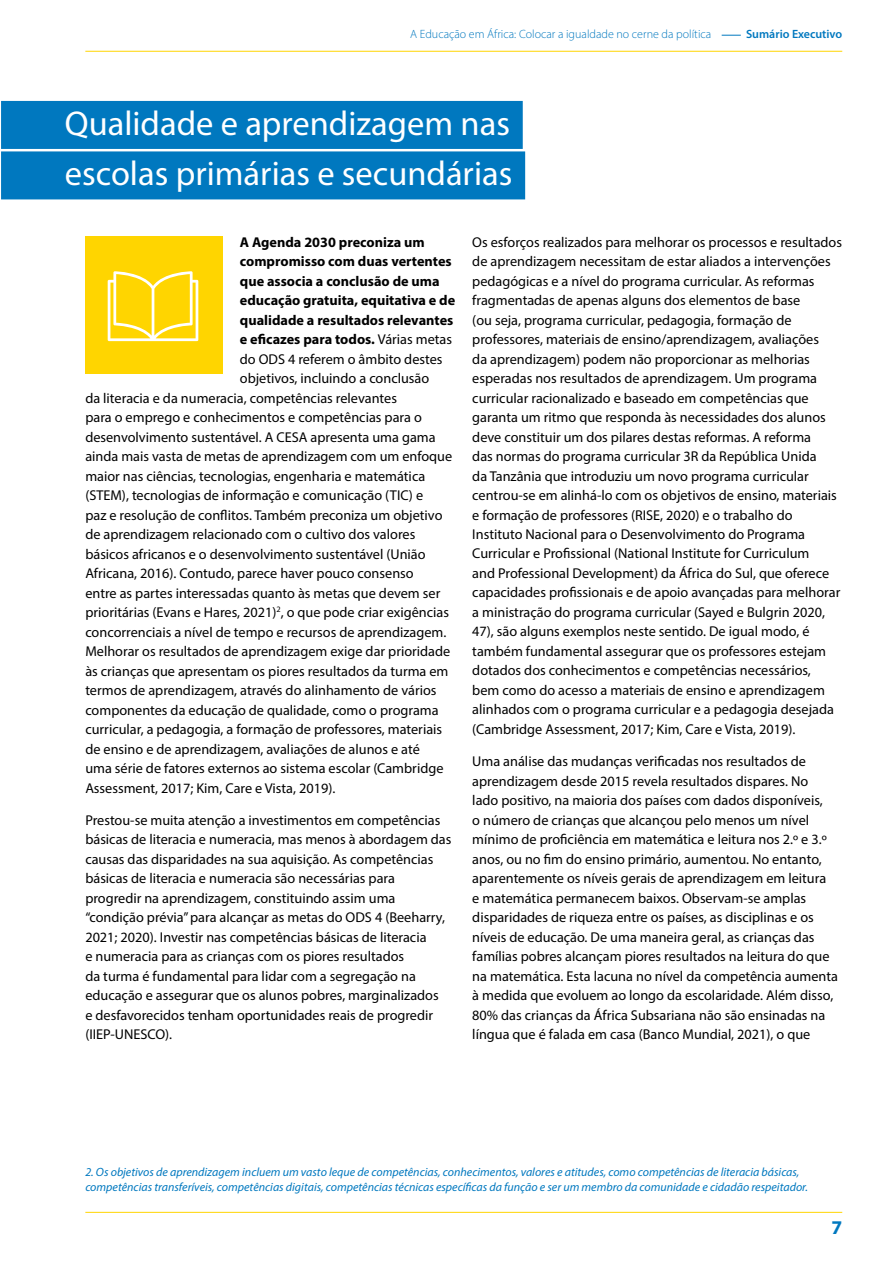
<style>
.page{position:relative;width:893px;height:1263px;background:#fff}
.page>*{position:absolute;margin:0;border:0;box-sizing:border-box;transform-origin:0 0}
.t1{font:34.5px/50.6px "Myriad Pro";color:#fff}
.t2{font:700 19.5px "Myriad Pro";color:#0078bf}
.t3{font:14.25px/19.5px "Myriad Pro";color:#000}
.t4{font:700 14.25px "Myriad Pro";color:#000}
.t5{font:italic 12px/14.4px "Myriad Pro";color:#0078bf}
.t6{font:300 12px "Myriad Pro";color:#0078bf}
.t7{font:600 12px "Myriad Pro";color:#0078bf}
.s1{font-weight:400}
</style>
<div class="page">
<hr style="left:85px;top:1212px;width:757px;height:1px;background:#ffd500">
<svg style="left:722px;top:35px;width:19px;height:1px"></svg>
<hr style="left:85px;top:51px;width:757px;height:1px;background:#ffd500">
<div style="left:1px;top:101px;width:522px;height:48px;background:#0078bf"></div>
<div style="left:1px;top:151px;width:524px;height:48px;background:#0078bf"></div>
<div style="left:85px;top:236px;width:138px;height:138px;background:#ffd500"></div>
<svg style="left:108px;top:271px;width:90px;height:70px"></svg>
<p class="t6" style="left:410px;top:27px;width:303px">A Educação em África: Colocar a igualdade no cerne da política</p>
<p class="t7" style="left:746px;top:27px;width:98px">Sumário Executivo</p>
<h1 class="t1" style="left:65px;top:98px;width:449px">Qualidade e aprendizagem nas escolas primárias e secundárias</h1>
<p class="t4" style="left:240px;top:233px;width:186px">A Agenda 2030 preconiza um</p>
<p class="t4" style="left:240px;top:252px;width:213px">compromisso com duas vertentes</p>
<p class="t4" style="left:240px;top:272px;width:201px">que associa a conclusão de uma</p>
<p class="t4" style="left:240px;top:291px;width:217px">educação gratuita, equitativa e de</p>
<p class="t4" style="left:240px;top:311px;width:215px">qualidade a resultados relevantes</p>
<p class="t4" style="left:240px;top:330px;width:214px">e eficazes para todos. <span class="s1">Várias metas</span></p>
<p class="t3" style="left:240px;top:349px;width:204px">do ODS 4 referem o âmbito destes</p>
<p class="t3" style="left:240px;top:368px;width:191px">objetivos, incluindo a conclusão</p>
<p class="t3" style="left:85px;top:388px;width:313px">da literacia e da numeracia, competências relevantes</p>
<p class="t3" style="left:85px;top:407px;width:338px">para o emprego e conhecimentos e competências para o</p>
<p class="t3" style="left:85px;top:427px;width:352px">desenvolvimento sustentável. A CESA apresenta uma gama</p>
<p class="t3" style="left:85px;top:446px;width:368px">ainda mais vasta de metas de aprendizagem com um enfoque</p>
<p class="t3" style="left:85px;top:466px;width:341px">maior nas ciências, tecnologias, engenharia e matemática</p>
<p class="t3" style="left:85px;top:485px;width:339px">(STEM), tecnologias de informação e comunicação (TIC) e</p>
<p class="t3" style="left:85px;top:505px;width:359px">paz e resolução de conflitos. Também preconiza um objetivo</p>
<p class="t3" style="left:85px;top:524px;width:331px">de aprendizagem relacionado com o cultivo dos valores</p>
<p class="t3" style="left:85px;top:544px;width:342px">básicos africanos e o desenvolvimento sustentável (União</p>
<p class="t3" style="left:85px;top:563px;width:330px">Africana, 2016). Contudo, parece haver pouco consenso</p>
<p class="t3" style="left:85px;top:583px;width:356px">entre as partes interessadas quanto às metas que devem ser</p>
<p class="t3" style="left:85px;top:602px;width:365px">prioritárias (Evans e Hares, 2021)<sup>2</sup>, o que pode criar exigências</p>
<p class="t3" style="left:85px;top:622px;width:363px">concorrenciais a nível de tempo e recursos de aprendizagem.</p>
<p class="t3" style="left:85px;top:641px;width:366px">Melhorar os resultados de aprendizagem exige dar prioridade</p>
<p class="t3" style="left:85px;top:661px;width:365px">às crianças que apresentam os piores resultados da turma em</p>
<p class="t3" style="left:85px;top:680px;width:353px">termos de aprendizagem, através do alinhamento de vários</p>
<p class="t3" style="left:85px;top:700px;width:355px">componentes da educação de qualidade, como o programa</p>
<p class="t3" style="left:85px;top:719px;width:358px">curricular, a pedagogia, a formação de professores, materiais</p>
<p class="t3" style="left:85px;top:739px;width:336px">de ensino e de aprendizagem, avaliações de alunos e até</p>
<p class="t3" style="left:85px;top:758px;width:360px">uma série de fatores externos ao sistema escolar (Cambridge</p>
<p class="t3" style="left:85px;top:778px;width:251px">Assessment, 2017; Kim, Care e Vista, 2019).</p>
<p class="t3" style="left:85px;top:810px;width:368px">Prestou-se muita atenção a investimentos em competências básicas de literacia e numeracia, mas menos à abordagem das causas das disparidades na sua aquisição. As competências básicas de literacia e numeracia são necessárias para progredir na aprendizagem, constituindo assim uma “condição prévia” para alcançar as metas do ODS 4 (Beeharry, 2021; 2020). Investir nas competências básicas de literacia<br>e numeracia para as crianças com os piores resultados<br>da turma é fundamental para lidar com a segregação na educação e assegurar que os alunos pobres, marginalizados<br>e desfavorecidos tenham oportunidades reais de progredir (IIEP-UNESCO).</p>
<p class="t3" style="left:472px;top:232px;width:371px">Os esforços realizados para melhorar os processos e resultados de aprendizagem necessitam de estar aliados a intervenções pedagógicas e a nível do programa curricular. As reformas fragmentadas de apenas alguns dos elementos de base<br>(ou seja, programa curricular, pedagogia, formação de professores, materiais de ensino/aprendizagem, avaliações<br>da aprendizagem) podem não proporcionar as melhorias esperadas nos resultados de aprendizagem. Um programa curricular racionalizado e baseado em competências que garanta um ritmo que responda às necessidades dos alunos deve constituir um dos pilares destas reformas. A reforma<br>das normas do programa curricular 3R da República Unida<br>da Tanzânia que introduziu um novo programa curricular centrou-se em alinhá-lo com os objetivos de ensino, materiais e formação de professores (RISE, 2020) e o trabalho do Instituto Nacional para o Desenvolvimento do Programa Curricular e Profissional (National Institute for Curriculum<br>and Professional Development) da África do Sul, que oferece capacidades profissionais e de apoio avançadas para melhorar a ministração do programa curricular (Sayed e Bulgrin 2020, 47), são alguns exemplos neste sentido. De igual modo, é também fundamental assegurar que os professores estejam dotados dos conhecimentos e competências necessários,<br>bem como do acesso a materiais de ensino e aprendizagem alinhados com o programa curricular e a pedagogia desejada (Cambridge Assessment, 2017; Kim, Care e Vista, 2019).</p>
<p class="t3" style="left:472px;top:751px;width:367px">Uma análise das mudanças verificadas nos resultados de aprendizagem desde 2015 revela resultados dispares. No<br>lado positivo, na maioria dos países com dados disponíveis,<br>o número de crianças que alcançou pelo menos um nível mínimo de proficiência em matemática e leitura nos 2.º e 3.º anos, ou no fim do ensino primário, aumentou. No entanto, aparentemente os níveis gerais de aprendizagem em leitura<br>e matemática permanecem baixos. Observam-se amplas disparidades de riqueza entre os países, as disciplinas e os níveis de educação. De uma maneira geral, as crianças das famílias pobres alcançam piores resultados na leitura do que na matemática. Esta lacuna no nível da competência aumenta à medida que evoluem ao longo da escolaridade. Além disso, 80% das crianças da África Subsariana não são ensinadas na língua que é falada em casa (Banco Mundial, 2021), o que</p>
<p class="t5" style="left:85px;top:1165px;width:724px">2. Os objetivos de aprendizagem incluem um vasto leque de competências, conhecimentos, valores e atitudes, como competências de literacia básicas, competências transferíveis, competências digitais, competências técnicas específicas da função e ser um membro da comunidade e cidadão respeitador.</p>
<h2 class="t2" style="left:831px;top:1215px;width:12px">7</h2>
</div>
